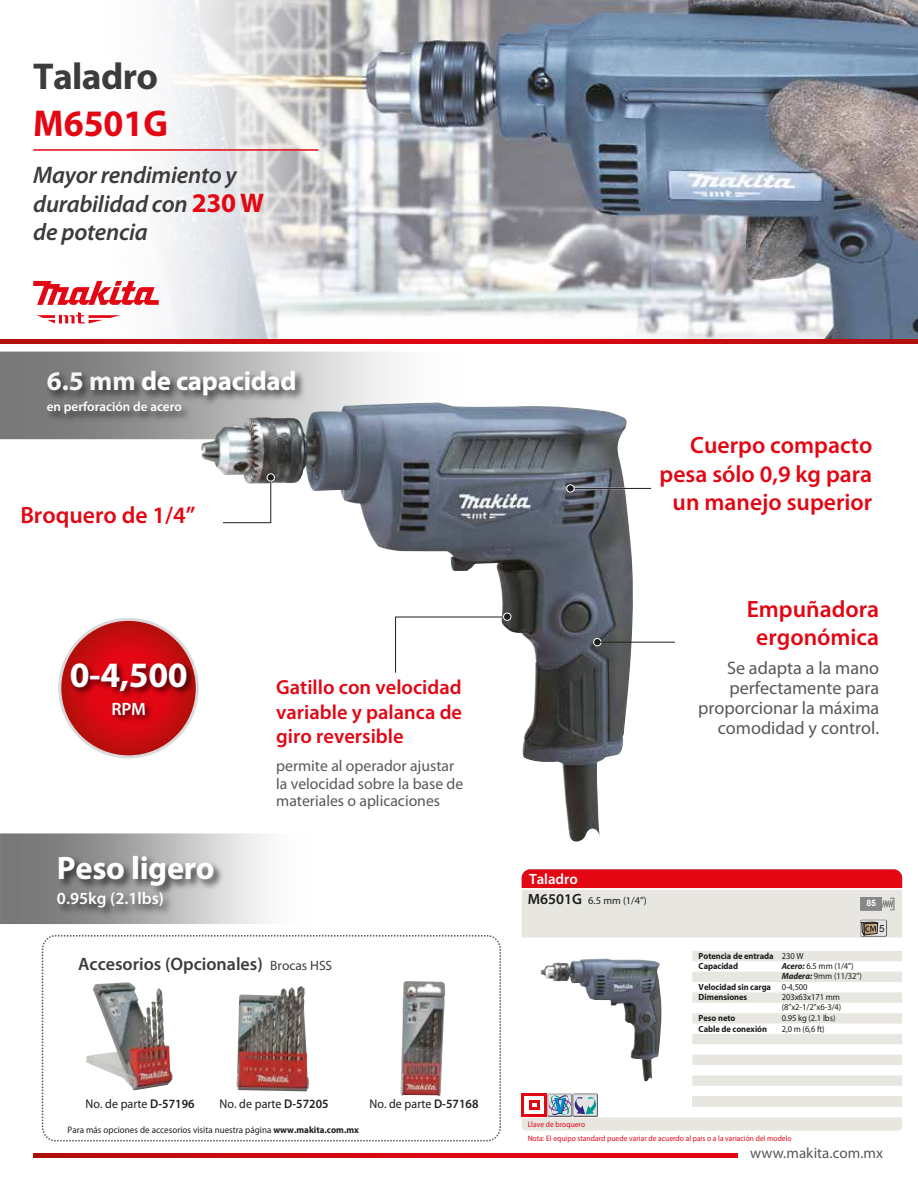
<style>
.page{position:relative;width:918px;height:1188px;background:#fff}
.page>*{position:absolute;margin:0;border:0;box-sizing:border-box;transform-origin:0 0}
.t1{font:700 37.5px "Myriad Pro";letter-spacing:-.015em;color:#3c3c3b}
.t2{font:700 37.5px "Myriad Pro";color:#e30613;scale:.96 1}
.t3{font:700 35.85px "Myriad Pro";color:#fff}
.t4{font:700 32.55px "Myriad Pro";letter-spacing:-.01em;color:#fff}
.t5{font:700 27px "Myriad Pro";letter-spacing:-.01em;color:#fff}
.t6{font:italic 600 24px/28.5px "Myriad Pro";letter-spacing:-.01em;color:#3c3c3b}
.t7{font:600 23.7px/28.3px "Myriad Pro";color:#e30613;text-align:center}
.t8{font:600 20.4px/24.5px "Myriad Pro";color:#e30613;text-align:justify}
.t9{font:18.15px/20px "Myriad Pro";color:#585857;text-align:right}
.t10{font:600 18px "Myriad Pro";color:#3c3c3b}
.t11{font:600 17.85px "Myriad Pro";color:#fff}
.t12{font:600 16.95px "Myriad Pro";color:#fff}
.t13{font:15.75px/17.2px "Myriad Pro";color:#585857}
.t14{font:15px "Myriad Pro";letter-spacing:.005em;color:#575756}
.t15{font:600 14.85px "Myriad Pro";letter-spacing:-.005em;color:#fff}
.t16{font:600 13.2px "Myriad Pro";color:#fff}
.t17{font:12.6px "Myriad Pro";letter-spacing:.005em;color:#1d1d1b;scale:.95 1}
.t18{font:10.5px "Myriad Pro";color:#1d1d1b}
.t19{font:9.9px "Arial";color:#1d1d1b}
.t20{font:9.45px "Myriad Pro";letter-spacing:.005em;color:#1d1d1b;scale:.95 1}
.t21{font:9px/10.6px "Myriad Pro";letter-spacing:-.005em;color:#1d1d1b;scale:.95 1}
.t22{font:700 9px "Myriad Pro";letter-spacing:-.005em;color:#1d1d1b;scale:.95 1}
.t23{font:700 8.85px "Arial";color:#fff}
.t24{font:italic 7.95px "Myriad Pro";letter-spacing:.005em;color:#e30613;scale:.95 1}
.t25{font:7.95px "Myriad Pro";letter-spacing:.005em;color:#e30613;scale:.95 1}
.s1{font-weight:700;font-style:normal;font-size:27px;color:#e30613}
.s2{color:#f6f6f6}
.s3{font-weight:400;font-size:13.5px}
.s4{font-weight:600}
.s5{font-weight:700}
.s6{font-weight:600;font-size:14.85px}
.s7{font-weight:700;font-style:italic}
</style>
<div class="page">
<img style="left:339px;top:0;width:579px;height:339px">
<svg style="left:80px;top:0;width:259px;height:339px"></svg>
<svg style="left:0;top:352px;width:395px;height:87px;background:#a9a9a9"></svg>
<svg style="left:0;top:833px;width:266px;height:91px;background:#a6a6a5"></svg>
<img style="left:52px;top:846px;width:176px;height:76px">
<img style="left:199px;top:402px;width:439px;height:444px">
<img style="left:540px;top:958px;width:122px;height:124px">
<div style="left:522px;top:869px;width:380px;height:19px;background:#e30613"></div>
<div style="left:522px;top:890px;width:380px;height:48px;background:#e7e6e1"></div>
<svg style="left:34px;top:1153px;width:703px;height:5px;background:#d20910"></svg>
<div style="left:42px;top:935px;width:459px;height:206px;border:2px dashed #575756;border-radius:13px"></div>
<svg style="left:0;top:339px;width:918px;height:4px;background:#ca0b0f"></svg>
<svg style="left:58px;top:618px;width:131px;height:140px"></svg>
<img style="left:65px;top:653px;width:134px;height:78px">
<svg style="left:860px;top:897px;width:35px;height:14px"></svg>
<svg style="left:692px;top:920px;width:210px;height:166px"></svg>
<hr style="left:572px;top:488px;width:79px;height:1px;background:#1d1d1b">
<div style="left:567px;top:485px;width:7px;height:7px;background:#1d1d1b;border-radius:50%"></div>
<div style="left:567px;top:485px;width:7px;height:7px;border:1px solid #fff;border-radius:50%"></div>
<hr style="left:270px;top:478px;width:2px;height:79px;background:#fff">
<svg style="left:222px;top:477px;width:50px;height:46px"></svg>
<div style="left:267px;top:474px;width:7px;height:7px;background:#1d1d1b;border-radius:50%"></div>
<div style="left:267px;top:474px;width:8px;height:7px;border:1px solid #fff;border-radius:50%"></div>
<div style="left:594px;top:638px;width:7px;height:8px;background:#1d1d1b;border-radius:50%"></div>
<div style="left:594px;top:638px;width:7px;height:8px;border:1px solid #fff;border-radius:50%"></div>
<svg style="left:395px;top:616px;width:112px;height:57px"></svg>
<div style="left:504px;top:613px;width:7px;height:7px;background:#1d1d1b;border-radius:50%"></div>
<div style="left:503px;top:613px;width:8px;height:8px;border:1px solid #fff;border-radius:50%"></div>
<img style="left:237px;top:986px;width:72px;height:105px">
<img style="left:400px;top:981px;width:45px;height:116px">
<img style="left:86px;top:982px;width:87px;height:108px">
<svg style="left:522px;top:1094px;width:380px;height:37px"></svg>
<img style="left:42px;top:363px;width:268px;height:65px">
<hr style="left:597px;top:642px;width:78px;height:1px;background:#1d1d1b">
<hr style="left:33px;top:149px;width:285px;height:2px;background:#e30613">
<svg style="left:33px;top:281px;width:126px;height:24px"></svg>
<svg style="left:37px;top:312px;width:84px;height:11px"></svg>
<h1 class="t1" style="left:33px;top:52px;width:126px">Taladro</h1>
<h1 class="t2" style="left:33px;top:99px;width:142px">M6501G</h1>
<h3 class="t6" style="left:33px;top:160px;width:232px">Mayor rendimiento y durabilidad con <span class="s1">230 W </span>de potencia</h3>
<h3 class="t5" style="left:47px;top:364px;width:252px"><span class="s2">6.5 mm</span> de capacidad</h3>
<h3 class="t16" style="left:47px;top:399px;width:137px">en perforación de acero</h3>
<h3 class="t7" style="left:20px;top:500px;width:177px">Broquero de 1/4”</h3>
<h2 class="t3" style="left:70px;top:652px;width:120px">0-4,500</h2>
<h3 class="t11" style="left:111px;top:697px;width:36px">RPM</h3>
<h3 class="t4" style="left:57px;top:847px;width:159px">Peso ligero</h3>
<h3 class="t12" style="left:57px;top:888px;width:109px">0.95kg (2.1lbs)</h3>
<h3 class="t8" style="left:276px;top:675px;width:187px">Gatillo con velocidad variable y palanca de giro reversible</h3>
<h3 class="t13" style="left:276px;top:757px;width:189px">permite al operador ajustar la velocidad sobre la base de materiales o aplicaciones</h3>
<h3 class="t10" style="left:78px;top:952px;width:256px">Accesorios (Opcionales) <span class="s3">Brocas HSS</span></h3>
<h3 class="t17" style="left:85px;top:1096px;width:116px">No. de parte <span class="s4">D-57196</span></h3>
<h3 class="t17" style="left:220px;top:1096px;width:116px">No. de parte <span class="s4">D-57205</span></h3>
<h3 class="t17" style="left:369px;top:1096px;width:116px">No. de parte <span class="s4">D-57168</span></h3>
<p class="t20" style="left:68px;top:1124px;width:308px">Para más opciones de accesorios visita nuestra página <span class="s5">www.makita.com.mx</span></p>
<h3 class="t7" style="left:660px;top:431px;width:214px;text-align:right">Cuerpo compacto pesa sólo 0,9 kg para un manejo superior</h3>
<h3 class="t7" style="left:747px;top:594px;width:134px">Empuñadora ergonómica</h3>
<h3 class="t9" style="left:698px;top:658px;width:183px">Se adapta a la mano perfectamente para proporcionar la máxima comodidad y control.</h3>
<h3 class="t15" style="left:529px;top:870px;width:50px">Taladro</h3>
<p class="t18" style="left:528px;top:894px;width:121px"><span class="s6">M6501G</span> 6.5 mm (1/4”)</p>
<p class="t25" style="left:528px;top:1119px;width:62px">Llave de broquero</p>
<p class="t23" style="left:866px;top:897px;width:11px">85</p>
<p class="t22" style="left:699px;top:950px;width:80px">Potencia de entrada</p>
<p class="t22" style="left:699px;top:981px;width:78px">Velocidad sin carga</p>
<p class="t22" style="left:699px;top:1012px;width:40px">Peso neto</p>
<p class="t21" style="left:782px;top:951px;width:25px">230 W</p>
<p class="t21" style="left:782px;top:961px;width:77px"><span class="s7">Acero:</span> 6.5 mm (1/4”)</p>
<p class="t21" style="left:782px;top:981px;width:29px">0-4,500</p>
<p class="t22" style="left:699px;top:961px;width:43px">Capacidad</p>
<p class="t21" style="left:782px;top:971px;width:86px"><span class="s7">Madera:</span> 9mm (11/32”)</p>
<p class="t22" style="left:699px;top:991px;width:53px">Dimensiones</p>
<p class="t21" style="left:782px;top:991px;width:64px">203x63x171 mm (8”x2-1/2”x6-3/4)<br>0.95 kg (2.1 lbs)</p>
<p class="t22" style="left:699px;top:1023px;width:74px">Cable de conexión</p>
<p class="t21" style="left:782px;top:1023px;width:47px">2,0 m (6,6 ft)</p>
<p class="t19" style="left:879px;top:922px;width:7px">5</p>
<p class="t24" style="left:528px;top:1133px;width:279px">Nota: El equipo standard puede variar de acuerdo al pais o a la variación del modelo</p>
<h3 class="t14" style="left:750px;top:1143px;width:134px">www.makita.com.mx</h3>
</div>
